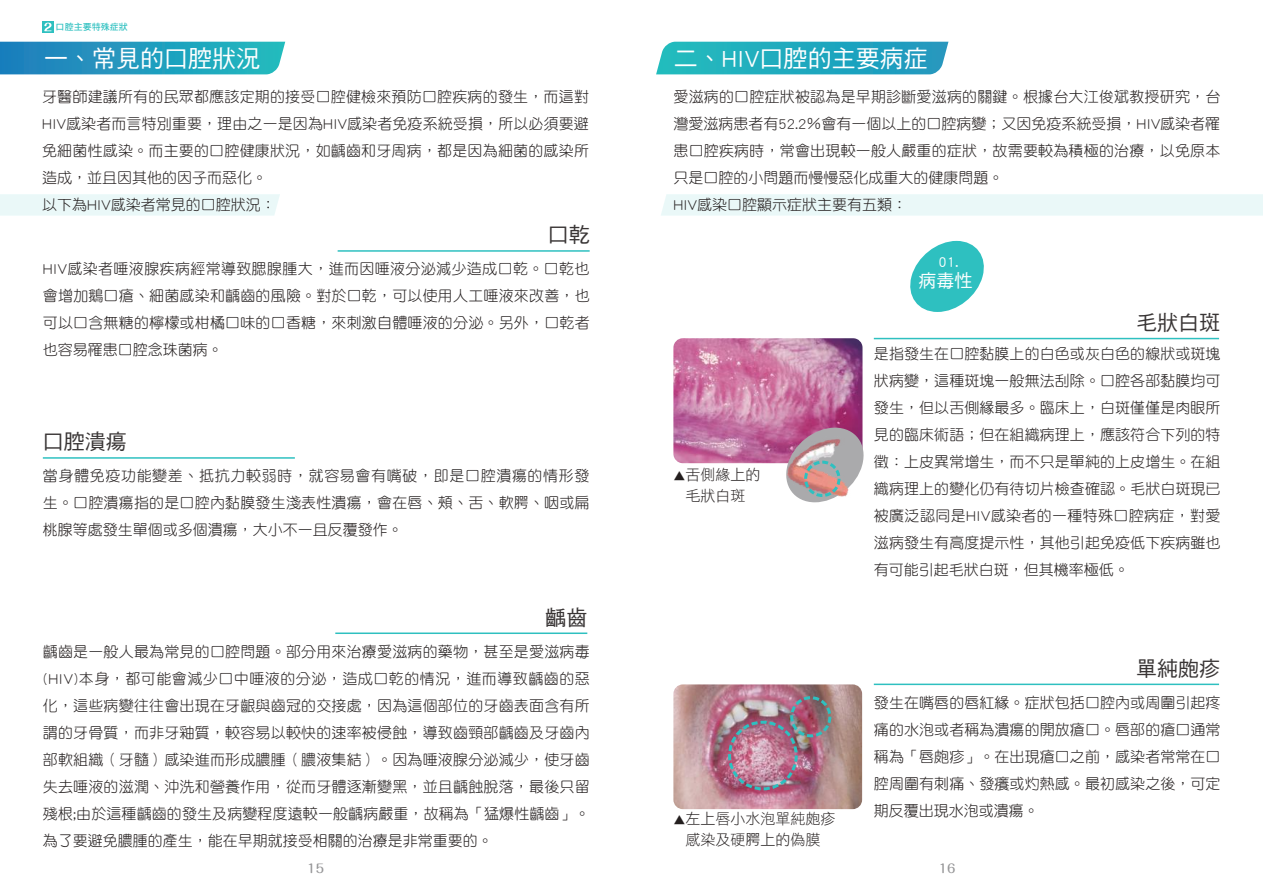
<style>
.page{position:relative;width:1263px;height:893px;background:#fff}
.page>*{position:absolute;margin:0;border:0;box-sizing:border-box;transform-origin:0 0}
.t1{font:24px "DF Hei Std W5";color:#fff}
.t2{font:21px "DF Hei Std W5";color:#393535}
.t3{font:18px "DF Hei Std W5";color:#fff}
.t4{font:15px/27px "DF Yuan Std W3";letter-spacing:.005em;color:#241f1f;text-align:justify}
.t5{font:15px/21px "DF Hei Std W3";color:#241f1f;text-align:center}
.t6{font:15px "DF Yuan Std W5";color:#fff}
.t7{font:500 12px "Maru Fo Pro";color:#969698}
.t8{font:9px "DF Hei Std W7";color:#2ec0c0}
.s1{font-family:"Microsoft Jheng Hei"}
.s2{font-size:12px}
</style>
<div class="page">
<svg style="left:42px;top:21px;width:12px;height:12px"></svg>
<svg style="left:44px;top:23px;width:8px;height:8px"></svg>
<div style="left:0;top:194px;width:280px;height:22px;background:#eaf8f8"></div>
<div style="left:661px;top:194px;width:602px;height:22px;background:#eaf8f8"></div>
<svg style="left:0;top:42px;width:285px;height:32px;background:#249cbe"></svg>
<svg style="left:656px;top:44px;width:292px;height:30px;background:#27abc0"></svg>
<img style="left:673px;top:338px;width:189px;height:125px">
<img style="left:673px;top:684px;width:189px;height:125px">
<img style="left:775px;top:429px;width:89px;height:74px">
<div style="left:804px;top:461px;width:36px;height:36px;border:3px dashed #2ec0c0;border-radius:50%"></div>
<div style="left:728px;top:721px;width:70px;height:69px;border:3px dashed #2ec0c0;border-radius:50%"></div>
<div style="left:790px;top:696px;width:41px;height:41px;border:3px dashed #2ec0c0;border-radius:50%"></div>
<hr style="left:874px;top:338px;width:345px;height:1px;background:#2ec0c0">
<hr style="left:874px;top:684px;width:345px;height:1px;background:#2ec0c0">
<svg style="left:910px;top:241px;width:74px;height:71px"></svg>
<hr style="left:335px;top:632px;width:252px;height:2px;background:#2ec0c0">
<hr style="left:43px;top:457px;width:252px;height:2px;background:#2ec0c0">
<hr style="left:338px;top:250px;width:252px;height:2px;background:#2ec0c0">
<hr style="left:631px;top:0;width:1px;height:893px;background:#ef1923">
<p class="t8" style="left:56px;top:22px;width:73px">口腔主要特殊症狀</p>
<h1 class="t1" style="left:44px;top:45px;width:218px">一、常見的口腔狀況</h1>
<h1 class="t1" style="left:674px;top:45px;width:255px">二、HIV口腔的主要病症</h1>
<p class="t4" style="left:42px;top:83px;width:548px;text-align:left">牙醫師建議所有的民眾都應該定期的接受口腔健檢來預防口腔疾病的發生，而這對HIV感染者而言特別重要，理由之一是因為HIV感染者免疫系統受損，所以必須要避免細菌性感染。而主要的口腔健康狀況，如齲齒和牙周病，都是因為細菌的感染所造成，並且因其他的因子而惡化。<br>以下為HIV感染者常見的口腔狀況：</p>
<p class="t4" style="left:673px;top:83px;width:548px;text-align:left">愛滋病的口腔症狀被認為是早期診斷愛滋病的關鍵。根據台大江俊斌教授研究，台灣愛滋病患者有52.2％會有一個以上的口腔病變；又因免疫系統受損，HIV感染者罹患口腔疾病時，常會出現較一般人嚴重的症狀，故需要較為積極的治療，以免原本只是口腔的小問題而慢慢惡化成重大的健康問題。<br>HIV感染口腔顯示症狀主要有五類：</p>
<h2 class="t2" style="left:548px;top:224px;width:43px">口乾</h2>
<p class="t4" style="left:43px;top:255px;width:548px">HIV感染者唾液腺疾病經常導致腮腺腫大，進而因唾液分泌減少造成口乾。口乾也會增加鵝口瘡、細菌感染和齲齒的風險。對於口乾，可以使用人工唾液來改善，也可以口含無糖的檸檬或柑橘口味的口香糖，來刺激自體唾液的分泌。另外，口乾者也容易罹患口腔念珠菌病。</p>
<h2 class="t2" style="left:43px;top:431px;width:85px">口腔潰瘍</h2>
<p class="t4" style="left:43px;top:462px;width:548px">當身體免疫功能變差、抵抗力較弱時，就容易會有嘴破，即是口腔潰瘍的情形發生。口腔潰瘍指的是口腔內黏膜發生淺表性潰瘍，會在唇、頰、舌、軟<span class="s1">腭</span>、咽或扁桃腺等處發生單個或多個潰瘍，大小不一且反覆發作。</p>
<h2 class="t2" style="left:545px;top:606px;width:43px">齲齒</h2>
<p class="t4" style="left:43px;top:637px;width:548px">齲齒是一般人最為常見的口腔問題。部分用來治療愛滋病的藥物，甚至是愛滋病毒(HIV)本身，都可能會減少口中唾液的分泌，造成口乾的情況，進而導致齲齒的惡化，這些病變往往會出現在牙齦與齒冠的交接處，因為這個部位的牙齒表面含有所謂的牙骨質，而非牙釉質，較容易以較快的速率被侵蝕，導致齒頸部齲齒及牙齒內部軟組織（牙髓）感染進而形成膿腫（膿液集結）。因為唾液腺分泌減少，使牙齒失去唾液的滋潤、沖洗和營養作用，從而牙體逐漸變黑，並且齲蝕脫落，最後只留殘根;由於這種齲齒的發生及病變程度遠較一般齲病嚴重，故稱為「猛爆性齲齒」。為了要避免膿腫的產生，能在早期就接受相關的治療是非常重要的。</p>
<p class="t5" style="left:673px;top:464px;width:88px"><span class="s2">▲</span>舌側緣上的毛狀白斑</p>
<p class="t5" style="left:673px;top:808px;width:163px"><span class="s2">▲</span>左上唇小水泡單純皰疹感染及硬<span class="s1">腭</span>上的偽膜</p>
<p class="t6" style="left:938px;top:254px;width:22px">01.</p>
<p class="t3" style="left:918px;top:271px;width:55px">病毒性</p>
<h2 class="t2" style="left:1136px;top:311px;width:85px">毛狀白斑</h2>
<p class="t4" style="left:874px;top:340px;width:348px">是指發生在口腔黏膜上的白色或灰白色的線狀或斑塊狀病變，這種斑塊一般無法刮除。口腔各部黏膜均可發生，但以舌側緣最多。臨床上，白斑僅僅是肉眼所見的臨床術語；但在組織病理上，應該符合下列的特徵：上皮異常增生，而不只是單純的上皮增生。在組織病理上的變化仍有待切片檢查確認。毛狀白斑現已被廣泛認同是HIV感染者的一種特殊口腔病症，對愛滋病發生有高度提示性，其他引起免疫低下疾病雖也有可能引起毛狀白斑，但其機率極低。</p>
<h2 class="t2" style="left:1136px;top:657px;width:85px">單純皰疹</h2>
<p class="t4" style="left:874px;top:689px;width:348px">發生在嘴唇的唇紅緣。症狀包括口腔內或周圍引起疼痛的水泡或者稱為潰瘍的開放瘡口。唇部的瘡口通常稱為「唇皰疹」。在出現瘡口之前，感染者常常在口腔周圍有刺痛、發癢或灼熱感。最初感染之後，可定期反覆出現水泡或潰瘍。</p>
<p class="t7" style="left:307px;top:858px;width:18px">15</p>
<p class="t7" style="left:939px;top:858px;width:18px">16</p>
</div>
